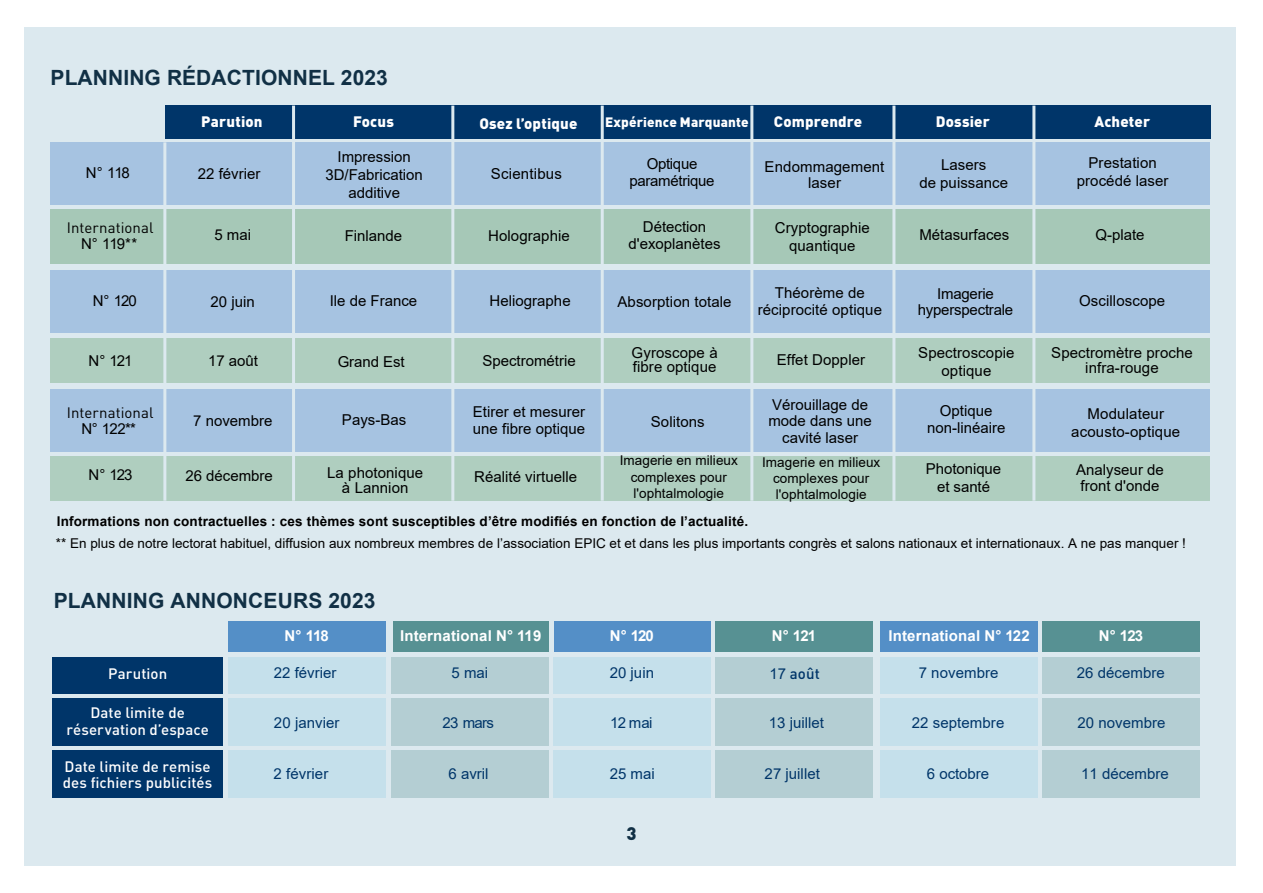
<style>
.page{position:relative;width:1263px;height:893px;background:#fff}
.page>*{position:absolute;margin:0;border:0;box-sizing:border-box;transform-origin:0 0}
.t1{font:700 21px "Arial";letter-spacing:.005em;color:#113045}
.t2{font:900 18px "DIN Pro";color:#113045}
.t3{font:15px/16.5px "Arial";color:#000;text-align:center}
.t4{font:15px "Arial";letter-spacing:.005em;color:#003569}
.t5{font:500 15px/16.5px "DIN Pro";letter-spacing:.005em;color:#fff;text-align:center}
.t6{font:700 15px "Arial";letter-spacing:.01em;color:#fff}
.t7{font:900 15px "DIN Pro";letter-spacing:.01em;color:#fff}
.t8{font:15px "DIN Pro";letter-spacing:.005em;color:#000}
.t9{font:15px/16.5px "Arial";letter-spacing:-.02em;color:#000;text-align:center}
.t10{font:500 15px "DIN Pro";color:#003569}
.t11{font:13.5px/16.2px "Arial";color:#000;text-align:center}
.t12{font:700 13.5px "Arial";letter-spacing:.01em;color:#000}
.t13{font:900 13.5px "DIN Pro";letter-spacing:.01em;color:#fff}
.s1{font-family:"Arial";font-weight:400}
</style>
<div class="page">
<div style="left:24px;top:27px;width:1212px;height:838px;background:#dce9ef"></div>
<div style="left:165px;top:106px;width:1045px;height:33px;background:#003569"></div>
<div style="left:50px;top:142px;width:1160px;height:63px;background:#a6c3e1"></div>
<div style="left:50px;top:270px;width:1160px;height:63px;background:#a6c3e1"></div>
<div style="left:50px;top:389px;width:1160px;height:63px;background:#a6c3e1"></div>
<div style="left:50px;top:209px;width:1160px;height:55px;background:#a6c8b7"></div>
<div style="left:50px;top:456px;width:1160px;height:45px;background:#afcebf"></div>
<div style="left:50px;top:339px;width:1160px;height:44px;background:#afcebf"></div>
<hr style="left:163px;top:142px;width:3px;height:359px;background:#dce9ef">
<hr style="left:292px;top:106px;width:3px;height:395px;background:#dce9ef">
<hr style="left:451px;top:106px;width:3px;height:395px;background:#dce9ef">
<hr style="left:601px;top:106px;width:3px;height:395px;background:#dce9ef">
<hr style="left:750px;top:106px;width:3px;height:395px;background:#dce9ef">
<hr style="left:892px;top:106px;width:3px;height:395px;background:#dce9ef">
<hr style="left:1032px;top:106px;width:3px;height:395px;background:#dce9ef">
<div style="left:228px;top:621px;width:158px;height:31px;background:#548fc7"></div>
<div style="left:53px;top:657px;width:170px;height:37px;background:#003569"></div>
<div style="left:228px;top:657px;width:158px;height:37px;background:#c5e0eb"></div>
<div style="left:391px;top:657px;width:158px;height:37px;background:#b4ced3"></div>
<div style="left:553px;top:657px;width:158px;height:37px;background:#c5e0eb"></div>
<div style="left:715px;top:657px;width:158px;height:37px;background:#b4ced3"></div>
<div style="left:880px;top:657px;width:158px;height:37px;background:#c5e0eb"></div>
<div style="left:1042px;top:657px;width:158px;height:37px;background:#b4ced3"></div>
<div style="left:53px;top:699px;width:170px;height:47px;background:#003569"></div>
<div style="left:228px;top:699px;width:158px;height:47px;background:#c5e0eb"></div>
<div style="left:391px;top:699px;width:158px;height:47px;background:#b4ced3"></div>
<div style="left:553px;top:699px;width:158px;height:47px;background:#c5e0eb"></div>
<div style="left:715px;top:699px;width:158px;height:47px;background:#b4ced3"></div>
<div style="left:880px;top:699px;width:158px;height:47px;background:#c5e0eb"></div>
<div style="left:1042px;top:699px;width:158px;height:47px;background:#b4ced3"></div>
<div style="left:53px;top:751px;width:170px;height:47px;background:#003569"></div>
<div style="left:228px;top:751px;width:158px;height:47px;background:#c5e0eb"></div>
<div style="left:391px;top:751px;width:158px;height:47px;background:#b4ced3"></div>
<div style="left:553px;top:751px;width:158px;height:47px;background:#c5e0eb"></div>
<div style="left:715px;top:751px;width:158px;height:47px;background:#b4ced3"></div>
<div style="left:880px;top:751px;width:158px;height:47px;background:#c5e0eb"></div>
<div style="left:1042px;top:751px;width:158px;height:47px;background:#b4ced3"></div>
<div style="left:393px;top:621px;width:155px;height:31px;background:#579193"></div>
<div style="left:554px;top:621px;width:156px;height:31px;background:#548fc7"></div>
<div style="left:715px;top:621px;width:158px;height:31px;background:#579193"></div>
<div style="left:880px;top:621px;width:158px;height:31px;background:#548fc7"></div>
<div style="left:1042px;top:621px;width:158px;height:31px;background:#579193"></div>
<h1 class="t1" style="left:51px;top:62px;width:339px">PLANNING RÉDACTIONNEL 2023</h1>
<p class="t3" style="left:86px;top:165px;width:46px">N° 118</p>
<p class="t8" style="left:67px;top:217px;width:88px">International</p>
<p class="t3" style="left:81px;top:235px;width:58px">N° 119**</p>
<p class="t3" style="left:93px;top:292px;width:46px">N° 120</p>
<p class="t3" style="left:88px;top:352px;width:46px">N° 121</p>
<p class="t8" style="left:67px;top:402px;width:88px">International</p>
<p class="t3" style="left:82px;top:420px;width:56px">N° 122**</p>
<p class="t3" style="left:89px;top:466px;width:46px">N° 123</p>
<p class="t7" style="left:201px;top:112px;width:63px">Parution</p>
<p class="t7" style="left:353px;top:112px;width:42px">Focus</p>
<p class="t7" style="left:479px;top:113px;width:100px">Osez l’optique</p>
<p class="t13" style="left:605px;top:113px;width:145px">Expérience Marquante</p>
<p class="t7" style="left:774px;top:112px;width:90px">Comprendre</p>
<p class="t7" style="left:936px;top:112px;width:55px">Dossier</p>
<p class="t7" style="left:1094px;top:112px;width:57px">Acheter</p>
<p class="t3" style="left:198px;top:166px;width:64px">22 février</p>
<p class="t3" style="left:214px;top:227px;width:38px">5 mai</p>
<p class="t3" style="left:210px;top:293px;width:46px">20 juin</p>
<p class="t3" style="left:208px;top:352px;width:52px">17 août</p>
<p class="t3" style="left:193px;top:412px;width:81px">7 novembre</p>
<p class="t3" style="left:185px;top:467px;width:89px">26 décembre</p>
<p class="t3" style="left:325px;top:148px;width:99px;line-height:18px">Impression<br>3D/Fabrication additive</p>
<p class="t3" style="left:345px;top:227px;width:59px">Finlande</p>
<p class="t3" style="left:330px;top:292px;width:89px">Ile de France</p>
<p class="t3" style="left:338px;top:354px;width:69px">Grand Est</p>
<p class="t3" style="left:342px;top:411px;width:66px">Pays-Bas</p>
<p class="t3" style="left:327px;top:465px;width:98px;line-height:15.1px">La photonique à Lannion</p>
<p class="t3" style="left:491px;top:166px;width:73px">Scientibus</p>
<p class="t3" style="left:488px;top:227px;width:83px">Holographie</p>
<p class="t3" style="left:489px;top:292px;width:83px">Heliographe</p>
<p class="t3" style="left:482px;top:352px;width:95px">Spectrométrie</p>
<p class="t3" style="left:473px;top:404px;width:114px;text-align:left">Etirer et mesurer une fibre optique</p>
<p class="t3" style="left:474px;top:468px;width:104px">Réalité virtuelle</p>
<p class="t9" style="left:629px;top:156px;width:87px">Optique paramétrique</p>
<p class="t3" style="left:628px;top:218px;width:94px">Détection d'exoplanètes</p>
<p class="t3" style="left:617px;top:293px;width:116px">Absorption totale</p>
<p class="t3" style="left:632px;top:345px;width:88px;line-height:14px;text-align:left">Gyroscope à fibre optique</p>
<p class="t3" style="left:651px;top:413px;width:55px">Solitons</p>
<p class="t11" style="left:620px;top:453px;width:120px">Imagerie en milieux complexes pour l'ophtalmologie</p>
<p class="t3" style="left:765px;top:158px;width:121px">Endommagement laser</p>
<p class="t3" style="left:775px;top:219px;width:96px;line-height:18px">Cryptographie quantique</p>
<p class="t3" style="left:758px;top:285px;width:126px">Théorème de réciprocité optique</p>
<p class="t3" style="left:777px;top:351px;width:90px">Effet Doppler</p>
<p class="t3" style="left:768px;top:396px;width:105px">Vérouillage de mode dans une cavité laser</p>
<p class="t11" style="left:762px;top:454px;width:120px">Imagerie en milieux complexes pour l'ophtalmologie</p>
<p class="t3" style="left:919px;top:155px;width:90px;line-height:18px">Lasers<br>de puissance</p>
<p class="t3" style="left:919px;top:227px;width:92px">Métasurfaces</p>
<p class="t3" style="left:918px;top:285px;width:97px">Imagerie hyperspectrale</p>
<p class="t3" style="left:918px;top:344px;width:98px;line-height:18px">Spectroscopie optique</p>
<p class="t3" style="left:927px;top:403px;width:80px">Optique non-linéaire</p>
<p class="t3" style="left:926px;top:460px;width:77px;line-height:18px">Photonique et santé</p>
<p class="t3" style="left:1077px;top:154px;width:93px;line-height:18px">Prestation procédé laser</p>
<p class="t3" style="left:1095px;top:227px;width:51px">Q-plate</p>
<p class="t3" style="left:1079px;top:292px;width:88px">Oscilloscope</p>
<p class="t3" style="left:1051px;top:345px;width:143px;line-height:15.1px">Spectromètre proche infra-rouge</p>
<p class="t3" style="left:1071px;top:404px;width:111px;line-height:18.3px">Modulateur acousto-optique</p>
<p class="t3" style="left:1076px;top:461px;width:89px;text-align:left">Analyseur de front d'onde</p>
<p class="t12" style="left:57px;top:511px;width:693px">Informations non contractuelles : ces thèmes sont susceptibles d’être modifiés en fonction de l’actualité.</p>
<p class="t11" style="left:56px;top:535px;width:1132px">** En plus de notre lectorat habituel, diffusion aux nombreux membres de l’association EPIC et et dans les plus importants congrès et salons nationaux et internationaux. A ne pas manquer !</p>
<h1 class="t1" style="left:54px;top:586px;width:323px">PLANNING ANNONCEURS 2023</h1>
<p class="t5" style="left:108px;top:664px;width:61px">Parution</p>
<p class="t5" style="left:66px;top:704px;width:144px">Date limite de réservation d’espace</p>
<p class="t5" style="left:63px;top:758px;width:151px;text-align:left">Date limite de remise des fichiers publicités</p>
<p class="t6" style="left:285px;top:625px;width:46px">N° 118</p>
<p class="t6" style="left:400px;top:626px;width:143px">International N° 119</p>
<p class="t6" style="left:610px;top:625px;width:46px">N° 120</p>
<p class="t6" style="left:772px;top:625px;width:46px">N° 121</p>
<p class="t6" style="left:888px;top:626px;width:143px">International N° 122</p>
<p class="t6" style="left:1099px;top:625px;width:46px">N° 123</p>
<p class="t4" style="left:274px;top:663px;width:64px">22 février</p>
<p class="t4" style="left:274px;top:712px;width:67px">20 janvier</p>
<p class="t4" style="left:274px;top:763px;width:56px">2 février</p>
<p class="t4" style="left:451px;top:663px;width:38px">5 mai</p>
<p class="t4" style="left:443px;top:712px;width:53px">23 mars</p>
<p class="t4" style="left:449px;top:763px;width:42px">6 avril</p>
<p class="t4" style="left:610px;top:663px;width:46px">20 juin</p>
<p class="t4" style="left:610px;top:712px;width:44px">12 mai</p>
<p class="t4" style="left:610px;top:763px;width:47px">25 mai</p>
<p class="t2" style="left:626px;top:822px;width:12px">3</p>
<p class="t10" style="left:769px;top:663px;width:52px"><span class="s1">17</span> août</p>
<p class="t4" style="left:769px;top:712px;width:57px">13 juillet</p>
<p class="t4" style="left:765px;top:763px;width:57px">27 juillet</p>
<p class="t4" style="left:919px;top:663px;width:81px">7 novembre</p>
<p class="t4" style="left:912px;top:712px;width:94px">22 septembre</p>
<p class="t4" style="left:927px;top:763px;width:64px">6 octobre</p>
<p class="t4" style="left:1077px;top:663px;width:90px">26 décembre</p>
<p class="t4" style="left:1077px;top:712px;width:90px">20 novembre</p>
<p class="t4" style="left:1081px;top:763px;width:89px">11 décembre</p>
</div>
